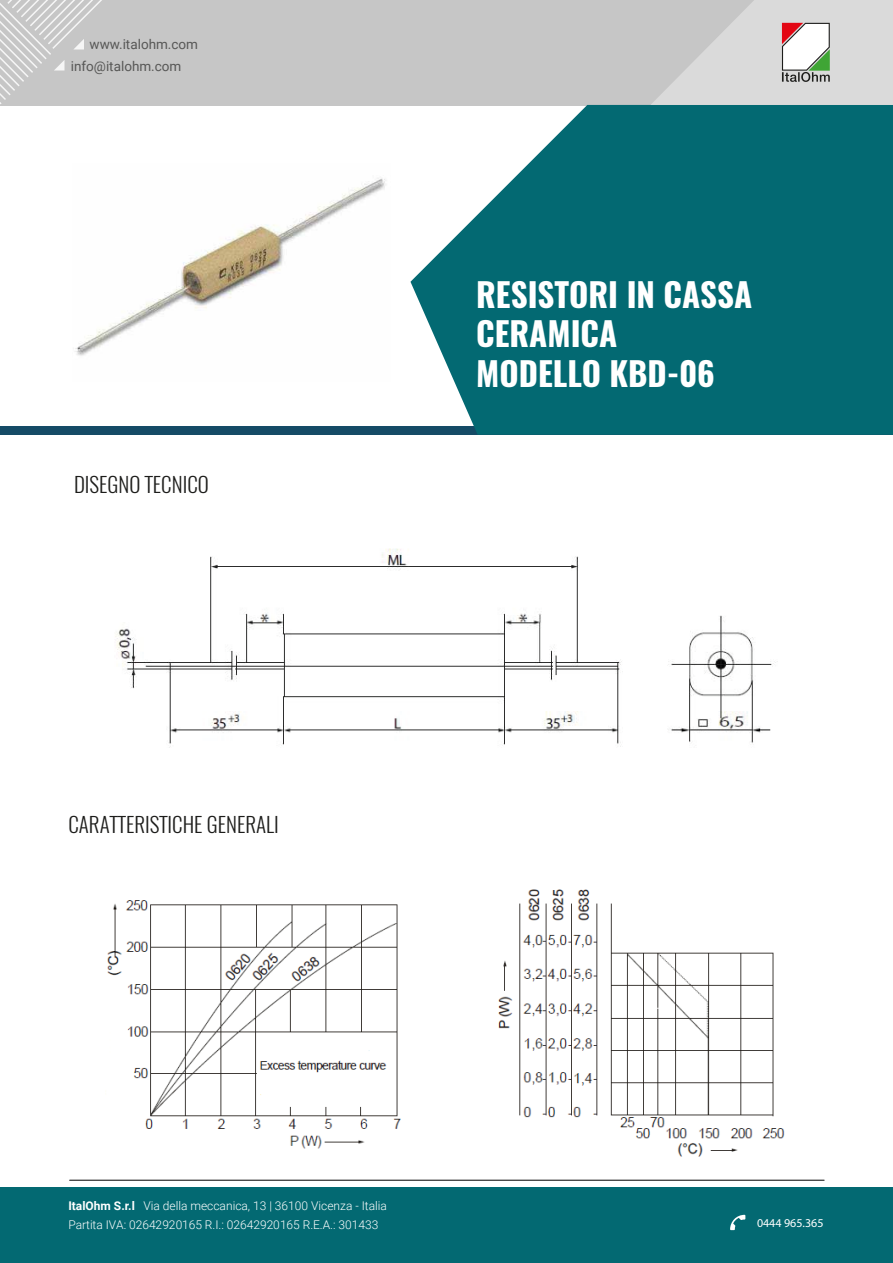
<style>
.page{position:relative;width:893px;height:1263px;background:#fff}
.page>*{position:absolute;margin:0;border:0;box-sizing:border-box;transform-origin:0 0}
.t1{font:700 33px/39.6px "Oswald";color:#fff}
.t2{font:300 21px "Oswald";color:#1d1d1b}
.t3{font:13.5px/21.8px "Roboto";color:#575756}
.t4{font:300 12px/19.5px "Roboto";color:#fff}
.t5{font:12px "Myriad Pro";color:#fff}
.s1{font-weight:700}
</style>
<div class="page">
<div style="left:0;top:0;width:892px;height:105px;background:#c6c6c6"></div>
<div style="left:0;top:426px;width:893px;height:9px;background:#154b66"></div>
<div style="left:0;top:1188px;width:893px;height:75px;background:#036972"></div>
<svg style="left:410px;top:105px;width:483px;height:330px;background:#237c84"></svg>
<img style="left:75px;top:178px;width:311px;height:178px">
<img style="left:115px;top:548px;width:663px;height:200px">
<img style="left:107px;top:889px;width:678px;height:268px">
<svg style="left:0;top:0;width:102px;height:104px"></svg>
<svg style="left:651px;top:0;width:242px;height:105px"></svg>
<svg style="left:730px;top:1215px;width:15px;height:15px"></svg>
<hr style="left:70px;top:1180px;width:754px;height:1px;background:#010101">
<p class="t3" style="left:71px;top:33px;width:129px;text-indent:19px">www.italohm.com info@italohm.com</p>
<h2 class="t2" style="left:74px;top:470px;width:136px">DISEGNO TECNICO</h2>
<h2 class="t2" style="left:68px;top:811px;width:212px">CARATTERISTICHE GENERALI</h2>
<h1 class="t1" style="left:476px;top:275px;width:278px">RESISTORI IN CASSA<br>CERAMICA<br>MODELLO KBD-06</h1>
<p class="t4" style="left:68px;top:1195px;width:320px"><span class="s1">ItalOhm S.r.l</span> Via della meccanica, 13 | 36100 Vicenza - Italia<br>Partita IVA: 02642920165 R.I.: 02642920165 R.E.A.: 301433</p>
<p class="t5" style="left:757px;top:1216px;width:68px">0444 965.365</p>
</div>
